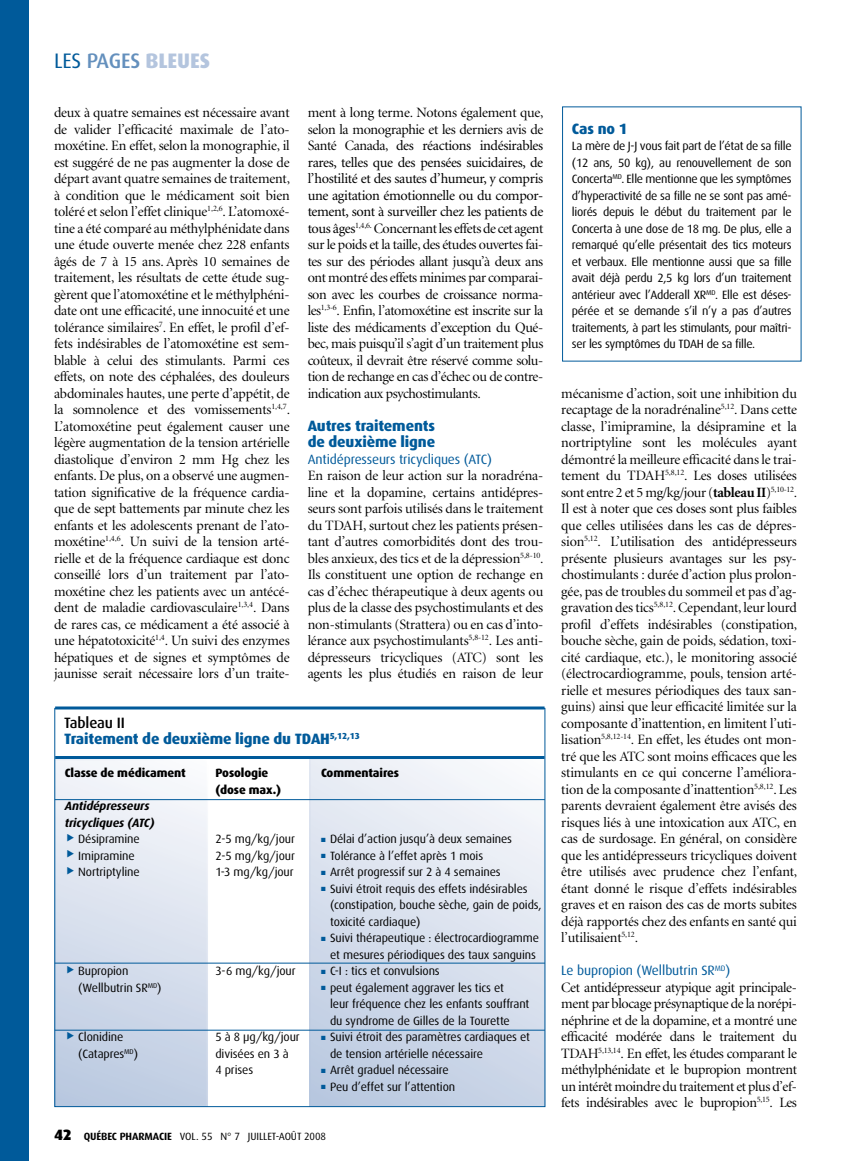
<style>
.page{position:relative;width:851px;height:1161px;background:#fff}
.page>*{position:absolute;margin:0;border:0;box-sizing:border-box;transform-origin:0 0}
.t1{font:800 21px "Dax";letter-spacing:-.01em;color:#b4c5de}
.t2{font:800 15px/16.5px "Dax";letter-spacing:-.01em;color:#005a9a}
.t3{font:14.25px/16.5px "Minion Display";letter-spacing:-.015em;color:#000;text-align:justify}
.t4{font:14.25px/16.5px "Minion";letter-spacing:-.025em;color:#000;text-align:justify}
.t5{font:13.5px "Dax";letter-spacing:-.01em;color:#005a9a}
.t6{font:12px/16.5px "Dax";letter-spacing:-.01em;color:#000}
.t7{font:800 12px/16.5px "Dax";letter-spacing:-.01em;color:#000}
.t8{font:italic 700 12px/16.5px "Dax";letter-spacing:-.01em;color:#000}
.t9{font:10.5px "Dax";letter-spacing:-.01em;color:#000}
.s1{font-weight:400;color:#005a9a}
.s2{font-weight:500;color:#6490bd}
.s3{font-size:15px}
.s4{font-family:"Minion Display"}
.s5{font-family:"Minion"}
.s6{font-weight:500;color:#000}
.s7{color:#005a9a}
.s8{font-weight:900;font-size:15px}
.s9{font-weight:700}
.s10{font-family:"Minion";font-weight:700}
</style>
<div class="page">
<div style="left:0;top:0;width:28px;height:1161px;background:#005a9a"></div>
<div style="left:310px;top:759px;width:235px;height:347px;background:linear-gradient(to bottom,#f3f5f9,#bfcce2)"></div>
<div style="left:309px;top:758px;width:236px;height:349px;border:2px solid #fff"></div>
<div style="left:55px;top:760px;width:152px;height:346px;background:linear-gradient(to bottom,#f6f7fb,#bbcae1)"></div>
<div style="left:54px;top:759px;width:154px;height:348px;border:2px solid #fff"></div>
<svg style="left:55px;top:706px;width:489px;height:2px"></svg>
<hr style="left:55px;top:756px;width:489px;height:3px;background:#005a9a">
<hr style="left:55px;top:799px;width:490px;height:1px;background:#005a9a">
<hr style="left:55px;top:963px;width:490px;height:1px;background:#005a9a">
<hr style="left:55px;top:1030px;width:490px;height:1px;background:#005a9a">
<svg style="left:67px;top:833px;width:7px;height:8px"></svg>
<svg style="left:67px;top:850px;width:7px;height:7px"></svg>
<svg style="left:67px;top:866px;width:7px;height:8px"></svg>
<svg style="left:67px;top:965px;width:7px;height:8px"></svg>
<svg style="left:67px;top:1031px;width:7px;height:8px"></svg>
<h1 class="t1" style="left:54px;top:48px;width:156px"><span class="s1">LES</span> <span class="s2">pages</span> bleues</h1>
<p class="t3" style="left:54px;top:105px;width:237px">deux à quatre semaines est nécessaire avant de valider l’efficacité maximale de l’ato&shy;moxétine. En effet, selon la monographie, il est suggéré de ne pas augmenter la dose de départ avant quatre semaines de traitement, à condition que le médicament soit bien toléré et selon l’effet clinique<sup>1,2,6</sup>. L’atomoxé&shy;tine a été comparé au méthylphénidate dans une étude ouverte menée chez 228 enfants âgés de 7 à 15 ans. Après 10 semaines de traitement, les résultats de cette étude sug&shy;gèrent que l’atomoxétine et le méthylphéni&shy;date ont une efficacité, une innocuité et une tolérance similaires<sup>7</sup>. En effet, le profil d’ef&shy;fets indésirables de l’atomoxétine est sem&shy;blable à celui des stimulants. Parmi ces effets, on note des céphalées, des douleurs abdominales hautes, une perte d’appétit, de la somnolence et des vomissements<sup>1,4,7</sup>.<br>L’atomoxétine peut également causer une légère augmentation de la tension artérielle diastolique d’environ 2 mm Hg chez les enfants. De plus, on a observé une augmen&shy;tation significative de la fréquence cardia&shy;que de sept battements par minute chez les enfants et les adolescents prenant de l’ato&shy;moxétine<sup>1,4,6</sup><span class="s3">.</span> Un suivi de la tension arté&shy;rielle et de la fréquence cardiaque est donc conseillé lors d’un traitement par l’ato&shy;moxétine chez les patients avec un antécé&shy;dent de maladie cardiovasculaire<sup>1,3,4</sup>. Dans de rares cas, ce médicament a été associé à une hépatotoxicité<sup>1,4</sup>. Un suivi des enzymes hépatiques et de signes et symptômes de jaunisse serait nécessaire lors d’un traite-</p>
<p class="t3" style="left:308px;top:105px;width:237px">ment à long terme. Notons également que, selon la monographie et les derniers avis de</p>
<p class="t4" style="left:308px;top:138px;width:237px"><span class="s4">Santé Canada,</span> des réactions indésirables rares, telles que des pensées suicidaires, de l’hostilité et des sautes d’humeur, y compris une agitation émotionnelle ou du compor&shy;tement, sont à surveiller chez les patients de</p>
<p class="t3" style="left:308px;top:220px;width:237px"><span class="s5">tous âges</span><sup>1,4,6</sup><sup>.</sup> Concernant les effets de cet agent sur le poids et la taille, des études ouvertes fai&shy;tes sur des périodes allant jusqu’à deux ans ont montré des effets minimes par comparai&shy;son avec les courbes de croissance norma&shy;les<sup>1,3-6</sup>. Enfin, l’atomoxétine est inscrite sur la liste des médicaments d’exception du Qué&shy;bec, mais puisqu’il s’agit d’un traitement plus coûteux, il devrait être réservé comme solu&shy;tion de rechange en cas d’échec ou de contre&shy;indication aux psychostimulants.</p>
<p class="t2" style="left:308px;top:417px;width:129px">Autres traitements de deuxième ligne</p>
<p class="t5" style="left:308px;top:451px;width:186px">Antidépresseurs tricycliques (ATC)</p>
<p class="t3" style="left:308px;top:468px;width:237px">En raison de leur action sur la noradréna&shy;line et la dopamine, certains antidépres&shy;seurs sont parfois utilisés dans le traitement du TDAH, surtout chez les patients présen&shy;tant d’autres comorbidités dont des trou&shy;bles anxieux, des tics et de la dépression<sup>5,8-10</sup>.<br>Ils constituent une option de rechange en cas d’échec thérapeutique à deux agents ou plus de la classe des psychostimulants et des non-stimulants (Strattera) ou en cas d’into&shy;lérance aux psychostimulants<sup>5,8-12</sup>. Les anti&shy;dépresseurs tricycliques (ATC) sont les agents les plus étudiés en raison de leur</p>
<p class="t2" style="left:64px;top:714px;width:297px"><span class="s6">Tableau II<br></span>Traitement de deuxième ligne du TDAH<sup>5,12,13</sup></p>
<p class="t7" style="left:65px;top:765px;width:122px">Classe de médicament</p>
<p class="t8" style="left:65px;top:798px;width:91px">Antidépresseurs tricycliques (ATC)</p>
<p class="t6" style="left:78px;top:831px;width:63px">Désipramine<br>Imipramine<br>Nortriptyline</p>
<p class="t6" style="left:78px;top:963px;width:85px">Bupropion (Wellbutrin SR<sup>MD</sup>)</p>
<p class="t6" style="left:78px;top:1029px;width:61px">Clonidine (Catapres<sup>MD</sup>)</p>
<p class="t7" style="left:215px;top:765px;width:67px">Posologie (dose max.)</p>
<p class="t6" style="left:215px;top:831px;width:81px;text-align:justify">2-5 mg/kg/jour 2-5 mg/kg/jour 1-3 mg/kg/jour</p>
<p class="t6" style="left:215px;top:963px;width:82px">3-6 mg/kg/jour</p>
<p class="t6" style="left:215px;top:1029px;width:86px">5 à 8 μg/kg/jour divisées en 3 à<br>4 prises</p>
<p class="t7" style="left:321px;top:765px;width:79px">Commentaires</p>
<p class="t6" style="left:321px;top:831px;width:192px"><span class="s7">■</span> Délai d’action jusqu’à deux semaines</p>
<p class="t6" style="left:321px;top:847px;width:164px"><span class="s7">■</span> Tolérance à l’effet après 1 mois</p>
<p class="t6" style="left:321px;top:864px;width:181px"><span class="s7">■</span> Arrêt progressif sur 2 à 4 semaines</p>
<p class="t6" style="left:330px;top:880px;width:213px;text-indent:-9px"><span class="s7">■</span> Suivi étroit requis des effets indésirables (constipation, bouche sèche, gain de poids, toxicité cardiaque)</p>
<p class="t6" style="left:321px;top:930px;width:219px;text-align:center"><span class="s7">■</span> Suivi thérapeutique : électrocardiogramme et mesures périodiques des taux sanguins</p>
<p class="t6" style="left:321px;top:963px;width:120px"><span class="s7">■</span> C-I : tics et convulsions</p>
<p class="t6" style="left:330px;top:979px;width:201px;text-indent:-9px"><span class="s7">■</span> peut également aggraver les tics et<br>leur fréquence chez les enfants souffrant du syndrome de Gilles de la Tourette</p>
<p class="t6" style="left:330px;top:1029px;width:201px;text-indent:-9px"><span class="s7">■</span> Suivi étroit des paramètres cardiaques et de tension artérielle nécessaire</p>
<p class="t6" style="left:321px;top:1062px;width:129px"><span class="s7">■</span> Arrêt graduel nécessaire</p>
<p class="t6" style="left:321px;top:1078px;width:136px"><span class="s7">■</span> Peu d’effet sur l’attention</p>
<p class="t9" style="left:54px;top:1131px;width:273px"><span class="s8">42</span> <span class="s9">QUÉBEC PHARMACIE</span> vol. 55 n° 7 juillet-août 2008</p>
<p class="t2" style="left:572px;top:120px;width:57px">Cas no 1</p>
<p class="t6" style="left:572px;top:138px;width:221px;text-align:justify">La mère de J-J vous fait part de l’état de sa fille (12 ans, 50 kg), au renouvellement de son Concerta<sup>MD</sup>. Elle mentionne que les symptômes d’hyperactivité de sa fille ne se sont pas amé&shy;liorés depuis le début du traitement par le Concerta à une dose de 18 mg. De plus, elle a remarqué qu’elle présentait des tics moteurs et verbaux. Elle mentionne aussi que sa fille avait déjà perdu 2,5 kg lors d’un traitement antérieur avec l’Adderall XR<sup>MD</sup>. Elle est déses&shy;pérée et se demande s’il n’y a pas d’autres traitements, à part les stimulants, pour maîtri&shy;ser les symptômes du TDAH de sa fille.</p>
<p class="t3" style="left:561px;top:385px;width:237px">mécanisme d’action, soit une inhibition du recaptage de la noradrénaline<sup>5,12</sup>. Dans cette classe, l’imipramine, la désipramine et la nortriptyline sont les molécules ayant démontré la meilleure efficacité dans le trai&shy;tement du TDAH<sup>5,8,12</sup>. Les doses utilisées sont entre 2 et 5 mg/kg/jour (<span class="s10">tableau II</span>)<sup>5,10-12</sup>.<br>Il est à noter que ces doses sont plus faibles que celles utilisées dans les cas de dépres&shy;sion<sup>5,12</sup>. L’utilisation des antidépresseurs présente plusieurs avantages sur les psy&shy;chostimulants : durée d’action plus prolon&shy;gée, pas de troubles du sommeil et pas d’ag&shy;gravation des tics<sup>5,8,12</sup>. Cependant, leur lourd profil d’effets indésirables (constipation, bouche sèche, gain de poids, sédation, toxi&shy;cité cardiaque, etc.), le monitoring associé (électrocardiogramme, pouls, tension arté&shy;rielle et mesures périodiques des taux san&shy;guins) ainsi que leur efficacité limitée sur la composante d’inattention, en limitent l’uti&shy;lisation<sup>5,8,12-14</sup>. En effet, les études ont mon&shy;tré que les ATC sont moins efficaces que les stimulants en ce qui concerne l’améliora&shy;tion de la composante d’inattention<sup>5,8,12</sup>. Les parents devraient également être avisés des risques liés à une intoxication aux ATC, en cas de surdosage. En général, on considère que les antidépresseurs tricycliques doivent être utilisés avec prudence chez l’enfant, étant donné le risque d’effets indésirables graves et en raison des cas de morts subites déjà rapportés chez des enfants en santé qui l’utilisaient<sup>5,12</sup>.</p>
<p class="t5" style="left:561px;top:963px;width:170px">Le bupropion (Wellbutrin SR<sup>MD</sup>)</p>
<p class="t3" style="left:561px;top:979px;width:237px">Cet antidépresseur atypique agit principale&shy;ment par blocage présynaptique de la norépi&shy;néphrine et de la dopamine, et a montré une efficacité modérée dans le traitement du TDAH<sup>5,13,14</sup>. En effet, les études comparant le méthylphénidate et le bupropion montrent un intérêt moindre du traitement et plus d’ef&shy;fets indésirables avec le bupropion<sup>5,15</sup>. Les</p>
</div>
